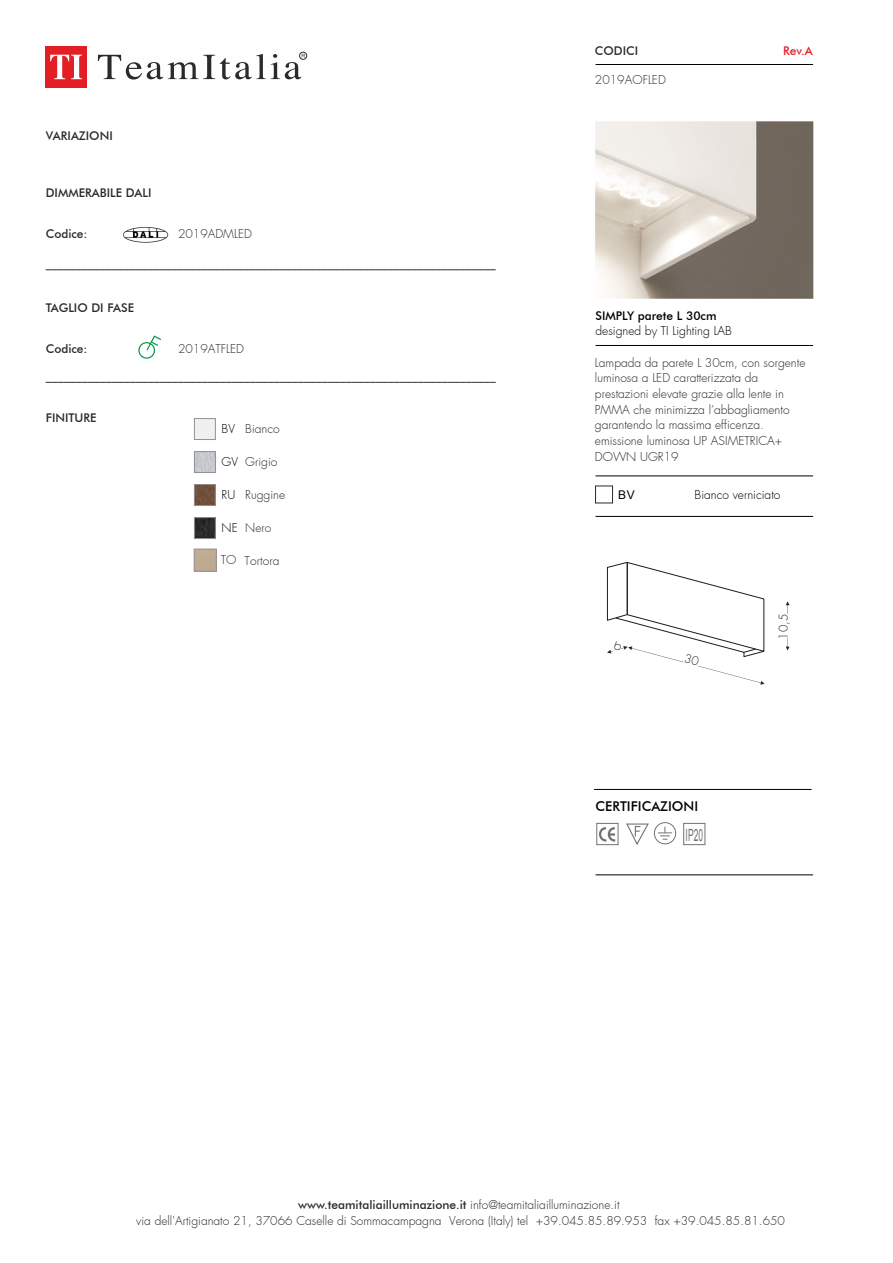
<style>
.page{position:relative;width:893px;height:1263px;background:#fff}
.page>*{position:absolute;margin:0;border:0;box-sizing:border-box;transform-origin:0 0}
.t1{font:16.8px "Arial";color:#727271;scale:.5 1}
.t2{font:500 13.5px "Futura BT";color:#000}
.t3{font:300 12px/15.8px "Futura";color:#2b2a29;text-align:center}
.t4{font:500 12px "Futura BT";color:#2b2a29}
.t5{font:300 12px "Futura";color:#000}
.t6{font:500 12px "Futura BT";color:#000}
.t7{font:500 12px "Futura BT";color:#e31e24}
.t8{font:12px "Arial";color:#000}
.s1{color:#000}
.s2{font-family:"Futura BT";font-weight:500}
</style>
<div class="page">
<div style="left:194px;top:549px;width:22px;height:22px;border:1px solid #929292"></div>
<div style="left:194px;top:418px;width:22px;height:22px;border:1px solid #929292"></div>
<img style="left:196px;top:453px;width:18px;height:18px">
<div style="left:194px;top:451px;width:22px;height:22px;border:1px solid #929292"></div>
<img style="left:196px;top:486px;width:18px;height:18px">
<div style="left:194px;top:484px;width:22px;height:22px;border:1px solid #929292"></div>
<img style="left:196px;top:519px;width:18px;height:18px">
<div style="left:194px;top:517px;width:22px;height:22px;border:1px solid #929292"></div>
<img style="left:123px;top:227px;width:46px;height:16px">
<hr style="left:596px;top:345px;width:217px;height:1px;background:#000">
<hr style="left:596px;top:476px;width:217px;height:1px;background:#000">
<hr style="left:596px;top:516px;width:217px;height:1px;background:#000">
<hr style="left:594px;top:789px;width:218px;height:1px;background:#000">
<hr style="left:596px;top:64px;width:217px;height:1px;background:#000">
<div style="left:595px;top:485px;width:18px;height:18px;border:1px solid #2b2a29"></div>
<hr style="left:596px;top:875px;width:217px;height:1px;background:#000">
<div style="left:683px;top:823px;width:22px;height:22px;border:1px solid #727271"></div>
<svg style="left:599px;top:827px;width:17px;height:15px"></svg>
<div style="left:596px;top:823px;width:22px;height:22px;border:1px solid #727271"></div>
<svg style="left:626px;top:823px;width:23px;height:22px"></svg>
<div style="left:654px;top:822px;width:22px;height:22px;border:1px solid #727271;border-radius:50%"></div>
<svg style="left:658px;top:827px;width:14px;height:13px"></svg>
<img style="left:595px;top:121px;width:218px;height:178px">
<div style="left:45px;top:46px;width:42px;height:42px;background:#e31e24"></div>
<svg style="left:50px;top:55px;width:32px;height:24px"></svg>
<svg style="left:98px;top:54px;width:207px;height:26px"></svg>
<div style="left:299px;top:52px;width:8px;height:7px;border:1px solid #2b2a29;border-radius:50%"></div>
<svg style="left:138px;top:335px;width:23px;height:24px"></svg>
<svg style="left:786px;top:601px;width:3px;height:49px"></svg>
<div style="left:780px;top:614px;width:15px;height:23px;background:#fefefe;border-radius:50%"></div>
<svg style="left:607px;top:562px;width:158px;height:123px"></svg>
<p class="t4" style="left:46px;top:131px;width:69px">VARIAZIONI</p>
<p class="t4" style="left:46px;top:188px;width:107px">DIMMERABILE DALI</p>
<p class="t4" style="left:46px;top:229px;width:43px">Codice:</p>
<p class="t3" style="left:178px;top:227px;width:75px">2019ADMLED</p>
<p class="t3" style="left:46px;top:256px;width:452px">___________________________________________________________________________</p>
<p class="t4" style="left:46px;top:302px;width:90px">TAGLIO DI FASE</p>
<p class="t4" style="left:46px;top:343px;width:43px">Codice:</p>
<p class="t3" style="left:178px;top:341px;width:68px">2019ATFLED</p>
<p class="t4" style="left:46px;top:371px;width:451px">___________________________________________________________________________</p>
<p class="t4" style="left:46px;top:413px;width:52px">FINITURE</p>
<p class="t3" style="left:222px;top:422px;width:60px"><span class="s1">BV</span> Bianco</p>
<p class="t3" style="left:222px;top:455px;width:57px"><span class="s1">GV</span> Grigio</p>
<p class="t3" style="left:222px;top:488px;width:65px"><span class="s1">RU</span> Ruggine</p>
<p class="t3" style="left:222px;top:521px;width:51px"><span class="s1">NE</span> Nero</p>
<p class="t3" style="left:221px;top:554px;width:60px">TO Tortora</p>
<p class="t4" style="left:595px;top:46px;width:45px">CODICI</p>
<p class="t7" style="left:783px;top:46px;width:31px">Rev.A</p>
<p class="t3" style="left:595px;top:73px;width:72px">2019AOFLED</p>
<p class="t6" style="left:596px;top:310px;width:122px">SIMPLY parete L 30cm</p>
<p class="t5" style="left:596px;top:325px;width:138px">designed by TI Lighting LAB</p>
<p class="t3" style="left:595px;top:355px;width:212px;text-align:left">Lampada da parete L 30cm, con sorgente luminosa a LED caratterizzata da prestazioni elevate grazie alla lente in<br>PMMA che minimizza l’abbagliamento garantendo la massima efficenza. emissione luminosa UP ASIMETRICA+<br>DOWN UGR19</p>
<p class="t8" style="left:618px;top:490px;width:18px">BV</p>
<p class="t5" style="left:695px;top:489px;width:87px">Bianco verniciato</p>
<p class="t2" style="left:596px;top:800px;width:104px">CERTIFICAZIONI</p>
<h1 class="t1" style="left:685px;top:828px;width:37px">IP20</h1>
<p class="t3" style="left:776px;top:640px;width:28px;rotate:-90deg">10,5</p>
<p class="t3" style="left:136px;top:1197px;width:650px"><span class="s2">www.teamitaliailluminazione.it</span> info@teamitaliailluminazione.it<br>via dell'Artigianato 21, 37066 Caselle di Sommacampagna Verona (Italy) tel +39.045.85.89.953 fax +39.045.85.81.650</p>
</div>
